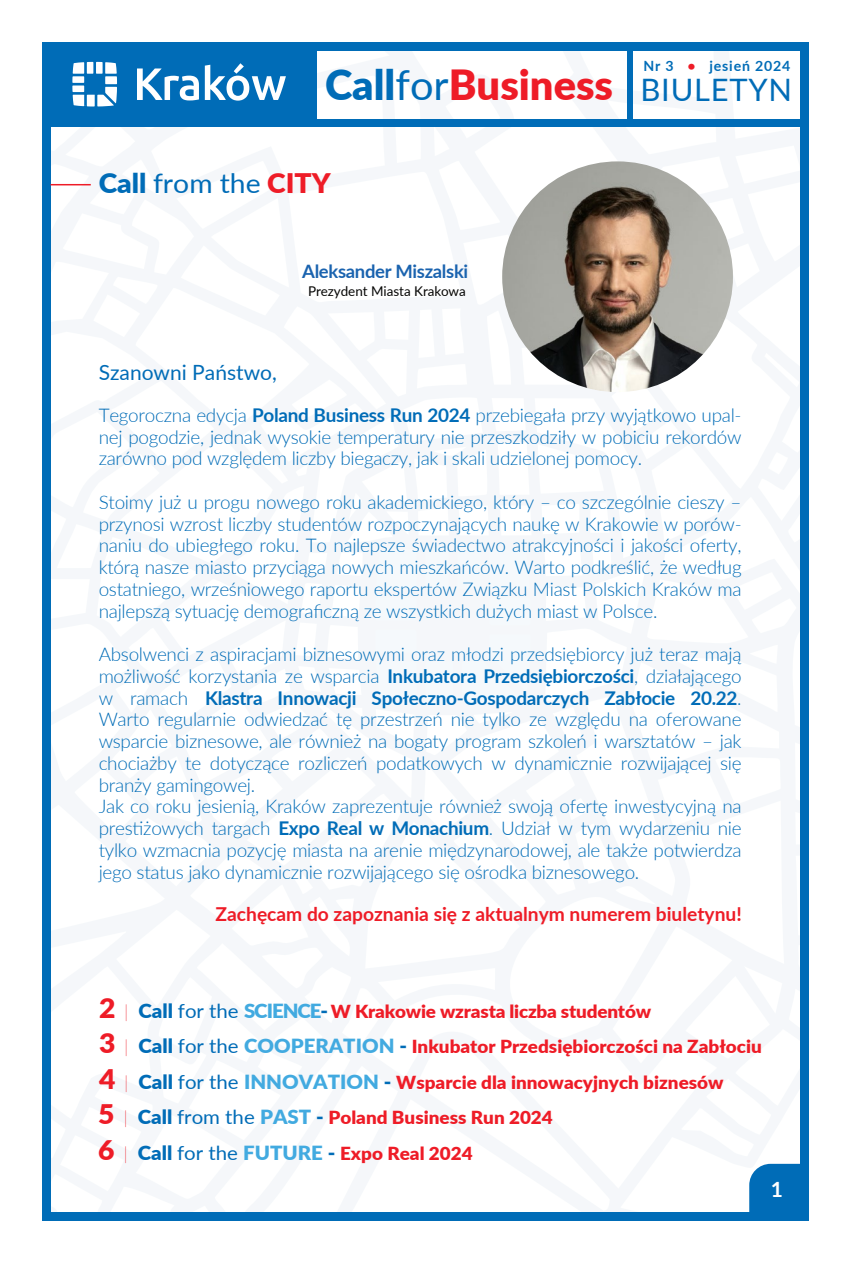
<style>
.page{position:relative;width:851px;height:1263px;background:#fff}
.page>*{position:absolute;margin:0;border:0;box-sizing:border-box;transform-origin:0 0}
.t1{font:900 41.55px "Lato";color:#ee1c27}
.t2{font:27px "Lato";color:#006cb7;scale:1.05 1}
.t3{font:21px "Lato";color:#006cb7}
.t4{font:700 21px "Lato";color:#fff}
.t5{font:700 19.2px "Lato";color:#ee1c27}
.t6{font:300 18.9px/21.8px "Lato";letter-spacing:-.015em;color:#006cb7;text-align:justify}
.t7{font:700 18.45px "Lato";letter-spacing:-.015em;color:#1a63af}
.t8{font:900 18px/35.5px "Lato";color:#ee1c27;scale:1.05 1}
.t9{font:700 14.1px "Lato";letter-spacing:.06em;color:#006cb7}
.t10{font:13.5px "Lato";color:#050504}
.s1{color:#ee1c27}
.s2{color:#006cb7}
.s3{font-weight:400;color:#006cb7}
.s4{font-weight:400;font-size:30.9px;color:#006cb7}
.s5{font-weight:900}
.s6{font-weight:900;color:#ee1c27}
.s7{font-weight:700}
.s8{font-size:27px}
.s9{font-weight:100}
.s10{font-size:19.5px;color:#006cb7}
.s11{font-weight:400;font-size:19.5px;color:#006cb7}
.s12{font-size:19.5px;color:#42aae0}
</style>
<div class="page">
<div style="left:42px;top:42px;width:274px;height:84px;background:#006cb7"></div>
<svg style="left:72px;top:62px;width:45px;height:45px"></svg>
<svg style="left:137px;top:63px;width:149px;height:38px"></svg>
<div style="left:42px;top:42px;width:766px;height:9px;background:#006cb7"></div>
<div style="left:42px;top:42px;width:9px;height:1179px;background:#006cb7"></div>
<div style="left:800px;top:42px;width:8px;height:1179px;background:#006cb7"></div>
<div style="left:42px;top:1212px;width:766px;height:9px;background:#006cb7"></div>
<div style="left:749px;top:1164px;width:51px;height:48px;background:#006cb7"></div>
<div style="left:627px;top:43px;width:5px;height:82px;background:#006cb7"></div>
<div style="left:42px;top:119px;width:764px;height:7px;background:#006cb7"></div>
<hr style="left:51px;top:184px;width:40px;height:1px;background:#ee1c27">
<img style="left:502px;top:161px;width:230px;height:231px;border-radius:115px">
<p class="t9" style="left:643px;top:55px;width:148px">Nr 3 <span class="s1">•</span> jesień 2024</p>
<h1 class="t1" style="left:325px;top:54px;width:468px"><span class="s2">Call</span><span class="s3">for</span>Business <span class="s4">BIULETYN</span></h1>
<h2 class="t2" style="left:99px;top:164px;width:222px"><span class="s5">Call</span> from the <span class="s6">CITY</span></h2>
<p class="t7" style="left:302px;top:257px;width:167px">Aleksander Miszalski</p>
<p class="t10" style="left:308px;top:281px;width:159px">Prezydent Miasta Krakowa</p>
<p class="t3" style="left:99px;top:357px;width:180px">Szanowni Państwo,</p>
<p class="t6" style="left:99px;top:403px;width:644px">Tegoroczna edycja <span class="s7">Poland Business Run 2024</span> przebiegała przy wyjątkowo upal&shy;nej pogodzie, jednak wysokie temperatury nie przeszkodziły w pobiciu rekordów zarówno pod względem liczby biegaczy, jak i skali udzielonej pomocy.</p>
<p class="t6" style="left:99px;top:490px;width:644px">Stoimy już u progu nowego roku akademickiego, który – co szczególnie cieszy – przynosi wzrost liczby studentów rozpoczynających naukę w Krakowie w porów&shy;naniu do ubiegłego roku. To najlepsze świadectwo atrakcyjności i jakości oferty, którą nasze miasto przyciąga nowych mieszkańców. Warto podkreślić, że według ostatniego, wrześniowego raportu ekspertów Związku Miast Polskich Kraków ma najlepszą sytuację demograficzną ze wszystkich dużych miast w Polsce.</p>
<p class="t6" style="left:99px;top:643px;width:644px;text-align:left">Absolwenci z aspiracjami biznesowymi oraz młodzi przedsiębiorcy już teraz mają możliwość korzystania ze wsparcia <span class="s7">Inkubatora Przedsiębiorczości</span>, działającego w ramach <span class="s7">Klastra Innowacji Społeczno-Gospodarczych Zabłocie 20.22</span>.<br>Warto regularnie odwiedzać tę przestrzeń nie tylko ze względu na oferowane wsparcie biznesowe, ale również na bogaty program szkoleń i warsztatów – jak chociażby te dotyczące rozliczeń podatkowych w dynamicznie rozwijającej się branży gamingowej.<br>Jak co roku jesienią, Kraków zaprezentuje również swoją ofertę inwestycyjną na prestiżowych targach <span class="s7">Expo Real w Monachium</span>. Udział w tym wydarzeniu nie tylko wzmacnia pozycję miasta na arenie międzynarodowej, ale także potwierdza jego status jako dynamicznie rozwijającego się ośrodka biznesowego.</p>
<p class="t5" style="left:215px;top:900px;width:527px">Zachęcam do zapoznania się z aktualnym numerem biuletynu!</p>
<p class="t8" style="left:98px;top:993px;width:633px"><span class="s8">2</span> <span class="s9">|</span> <span class="s10">Call</span> <span class="s11">for the</span> <span class="s12">SCIENCE</span><span class="s10">-</span>W Krakowie wzrasta liczba studentów<br><span class="s8">3</span> <span class="s9">|</span> <span class="s10">Call</span> <span class="s11">for the</span> <span class="s12">COOPERATION</span> <span class="s10">-</span> Inkubator Przedsiębiorczości na Zabłociu <span class="s8">4</span> <span class="s9">|</span> <span class="s10">Call</span> <span class="s11">for the</span> <span class="s12">INNOVATION</span> <span class="s10">-</span> Wsparcie dla innowacyjnych biznesów<br><span class="s8">5</span> <span class="s9">|</span> <span class="s10">Call</span> <span class="s11">from the</span> <span class="s12">PAST</span> <span class="s10">-</span> Poland Business Run 2024<br><span class="s8">6</span> <span class="s9">|</span> <span class="s10">Call</span> <span class="s11">for the</span> <span class="s12">FUTURE</span> <span class="s10">-</span> Expo Real 2024</p>
<p class="t4" style="left:770px;top:1174px;width:14px">1</p>
</div>
